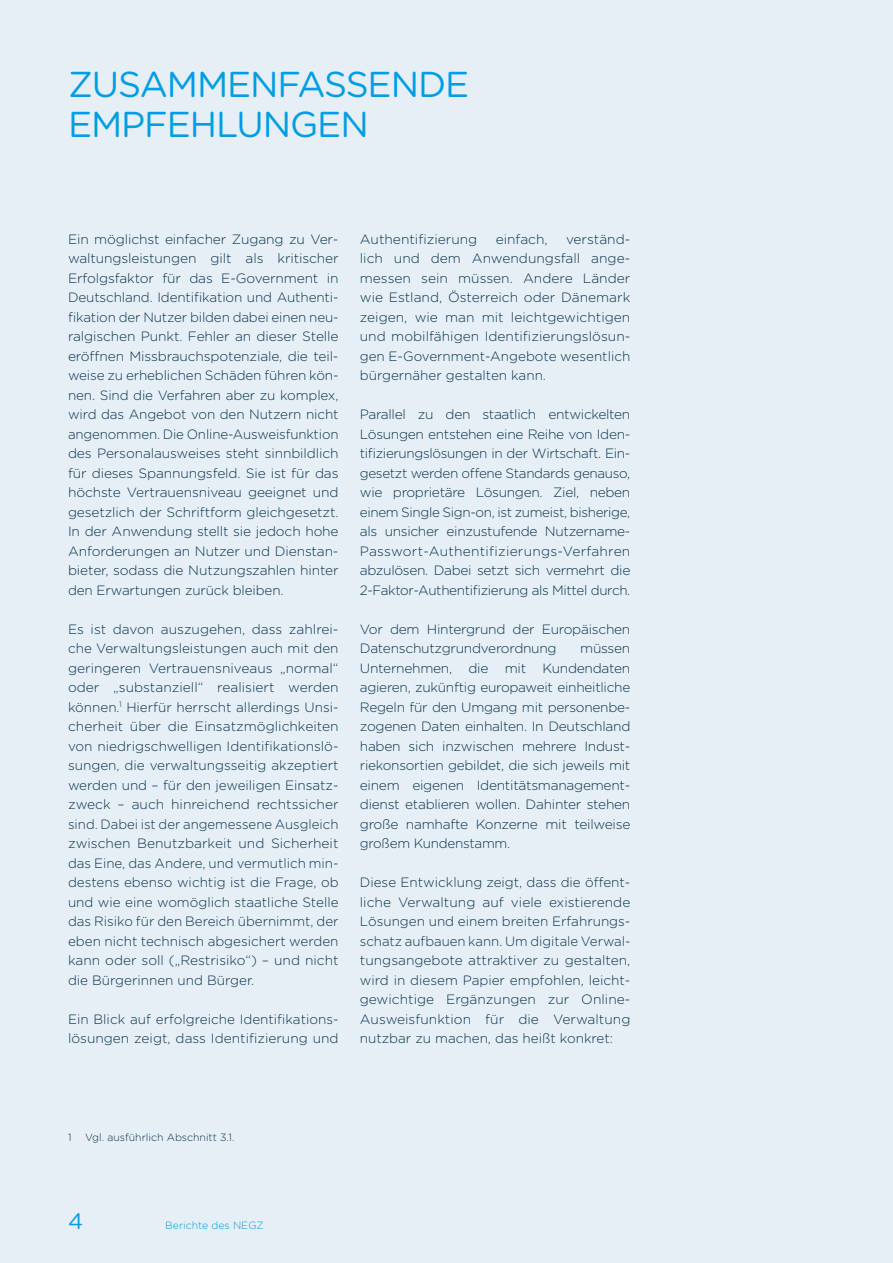
<style>
.page{position:relative;width:893px;height:1263px;background:#e6eff5}
.page>*{position:absolute;margin:0;border:0;box-sizing:border-box;transform-origin:0 0}
.t1{font:36px/40.5px "Gotham Rounded";letter-spacing:-.03em;color:#009ee3}
.t2{font:22.5px "Gotham Rounded";color:#009ee3}
.t3{font:300 13.5px/19.5px "Gotham Rounded";letter-spacing:-.01em;color:#093351;text-align:justify}
.t4{font:300 10.5px "Gotham Rounded";color:#093351}
.t5{font:10.5px "Gotham Rounded Light 3";color:#009ee3}
</style>
<div class="page">
<h1 class="t1" style="left:68px;top:62px;width:403px">ZUSAMMENFASSENDE<br>EMPFEHLUNGEN</h1>
<p class="t3" style="left:68px;top:228px;width:272px">Ein möglichst einfacher Zugang zu Ver&shy;waltungsleistungen gilt als kritischer Erfolgsfaktor für das E-Government in Deutschland. Identifikation und Authenti&shy;fikation der Nutzer bilden dabei einen neu&shy;ralgischen Punkt. Fehler an dieser Stelle eröffnen Missbrauchspotenziale, die teil&shy;weise zu erheblichen Schäden führen kön&shy;nen. Sind die Verfahren aber zu komplex, wird das Angebot von den Nutzern nicht angenommen. Die Online-Ausweisfunktion des Personalausweises steht sinnbildlich für dieses Spannungsfeld. Sie ist für das höchste Vertrauensniveau geeignet und gesetzlich der Schriftform gleichgesetzt.<br>In der Anwendung stellt sie jedoch hohe Anforderungen an Nutzer und Dienstan&shy;bieter, sodass die Nutzungszahlen hinter den Erwartungen zurück bleiben.</p>
<p class="t3" style="left:68px;top:618px;width:272px">Es ist davon auszugehen, dass zahlrei&shy;che Verwaltungsleistungen auch mit den geringeren Vertrauensniveaus „normal“ oder „substanziell“ realisiert werden können.<sup>1</sup> Hierfür herrscht allerdings Unsi&shy;cherheit über die Einsatzmöglichkeiten von niedrigschwelligen Identifikationslö&shy;sungen, die verwaltungsseitig akzeptiert werden und – für den jeweiligen Einsatz&shy;zweck – auch hinreichend rechtssicher sind. Dabei ist der angemessene Ausgleich zwischen Benutzbarkeit und Sicherheit das Eine, das Andere, und vermutlich min&shy;destens ebenso wichtig ist die Frage, ob und wie eine womöglich staatliche Stelle das Risiko für den Bereich übernimmt, der eben nicht technisch abgesichert werden kann oder soll („Restrisiko“) – und nicht die Bürgerinnen und Bürger.</p>
<p class="t3" style="left:68px;top:1008px;width:272px">Ein Blick auf erfolgreiche Identifikations&shy;lösungen zeigt, dass Identifizierung und</p>
<p class="t3" style="left:360px;top:228px;width:272px;text-indent:206px">verständ&shy;lich und dem Anwendungsfall ange&shy;messen sein müssen. Andere Länder wie Estland, Österreich oder Dänemark zeigen, wie man mit leichtgewichtigen und mobilfähigen Identifizierungslösun&shy;gen E-Government-Angebote wesentlich bürgernäher gestalten kann.</p>
<p class="t3" style="left:360px;top:404px;width:272px">Parallel zu den staatlich entwickelten Lösungen entstehen eine Reihe von Iden&shy;tifizierungslösungen in der Wirtschaft. Ein&shy;gesetzt werden offene Standards genauso, wie proprietäre Lösungen. Ziel, neben einem Single Sign-on, ist zumeist, bisherige, als unsicher einzustufende Nutzername-Passwort-Authentifizierungs-Verfahren abzulösen. Dabei setzt sich vermehrt die 2-Faktor-Authentifizierung als Mittel durch.</p>
<p class="t3" style="left:360px;top:618px;width:272px">Vor dem Hintergrund der Europäischen<br>Datenschutzgrundverordnung</p>
<p class="t3" style="left:360px;top:228px;width:119px">Authentifizierung</p>
<p class="t3" style="left:496px;top:228px;width:54px">einfach,</p>
<p class="t3" style="left:360px;top:638px;width:272px;text-indent:220px">müssen Unternehmen, die mit Kundendaten agieren, zukünftig europaweit einheitliche Regeln für den Umgang mit personenbe&shy;zogenen Daten einhalten. In Deutschland haben sich inzwischen mehrere Indust&shy;riekonsortien gebildet, die sich jeweils mit einem eigenen Identitätsmanagement&shy;dienst etablieren wollen. Dahinter stehen große namhafte Konzerne mit teilweise großem Kundenstamm.</p>
<p class="t3" style="left:360px;top:872px;width:272px">Diese Entwicklung zeigt, dass die öffent&shy;liche Verwaltung auf viele existierende Lösungen und einem breiten Erfahrungs&shy;schatz aufbauen kann. Um digitale Verwal&shy;tungsangebote attraktiver zu gestalten, wird in diesem Papier empfohlen, leicht&shy;gewichtige Ergänzungen zur Online-Ausweisfunktion für die Verwaltung nutzbar zu machen, das heißt konkret:</p>
<p class="t4" style="left:68px;top:1130px;width:5px">1</p>
<p class="t4" style="left:85px;top:1130px;width:151px">Vgl. ausführlich Abschnitt 3.1.</p>
<h2 class="t2" style="left:68px;top:1205px;width:17px">4</h2>
<p class="t5" style="left:165px;top:1218px;width:100px">Berichte des NEGZ</p>
</div>
